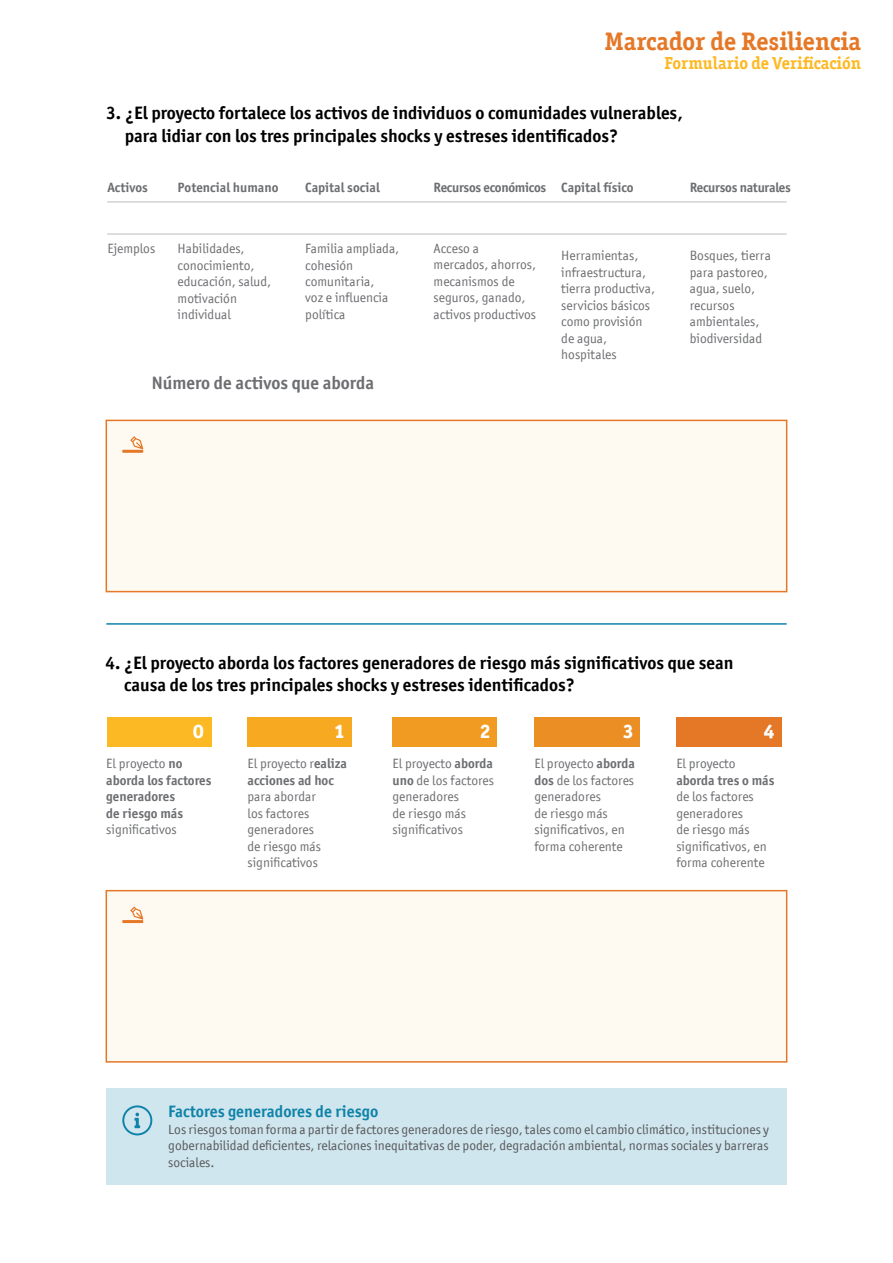
<style>
.page{position:relative;width:893px;height:1263px;background:#fff}
.page>*{position:absolute;margin:0;border:0;box-sizing:border-box;transform-origin:0 0}
.t1{font:700 25.35px "Officina Ser ITC";color:#e57827}
.t2{font:800 19.5px "Officina San ITC";color:#fff}
.t3{font:700 18px/22.5px "Officina San ITC";color:#000}
.t4{font:700 18px "Officina San ITC";color:#6d6e71}
.t5{font:700 17.4px "Officina Ser ITC";color:#fdb924}
.t6{font:700 16.5px "Officina San ITC";color:#1083a9}
.t7{font:13.5px/16.5px "Officina San ITC";color:#6d6e71}
.t8{font:13.5px/16.5px "Officina San ITC";color:#58595b;text-align:justify}
.t9{font:700 13.5px/16.5px "Officina San ITC";color:#6d6e71}
.t10{font:700 13.5px "Officina Sans ITC Pro";color:#6d6e71}
.t11{font:700 13.5px "Officina Sans ITC Pro";letter-spacing:-.02em;color:#6d6e71}
.s1{font-weight:400}
.s2{font-weight:700}
</style>
<div class="page">
<div style="left:106px;top:420px;width:681px;height:172px;background:#fefaf1;border:2px solid #e57827"></div>
<svg style="left:122px;top:436px;width:21px;height:17px"></svg>
<div style="left:106px;top:890px;width:681px;height:173px;background:#fefaf1;border:2px solid #e57827"></div>
<svg style="left:122px;top:906px;width:21px;height:17px"></svg>
<hr style="left:107px;top:201px;width:680px;height:2px;background:#d1d3d4">
<hr style="left:107px;top:233px;width:680px;height:2px;background:#d1d3d4">
<hr style="left:106px;top:623px;width:681px;height:2px;background:#1083a9">
<div style="left:107px;top:717px;width:105px;height:29px;background:#fdb924"></div>
<div style="left:247px;top:717px;width:105px;height:29px;background:#f7a922"></div>
<div style="left:392px;top:717px;width:105px;height:29px;background:#f19b23"></div>
<div style="left:534px;top:717px;width:106px;height:29px;background:#eb8e24"></div>
<div style="left:676px;top:717px;width:106px;height:29px;background:#e57827"></div>
<div style="left:106px;top:1089px;width:681px;height:96px;background:#d0e6ee"></div>
<svg style="left:122px;top:1105px;width:30px;height:30px"></svg>
<h1 class="t1" style="left:605px;top:26px;width:258px">Marcador de Resiliencia</h1>
<p class="t5" style="left:664px;top:53px;width:198px">Formulario de Verificación</p>
<h3 class="t3" style="left:125px;top:102px;width:559px;text-indent:-19px">3. ¿El proyecto fortalece los activos de individuos o comunidades vulnerables, para lidiar con los tres principales shocks y estreses identificados?</h3>
<p class="t10" style="left:107px;top:179px;width:42px">Activos</p>
<p class="t10" style="left:561px;top:179px;width:74px">Capital físico</p>
<p class="t11" style="left:434px;top:179px;width:114px">Recursos económicos</p>
<p class="t10" style="left:305px;top:179px;width:76px">Capital social</p>
<p class="t10" style="left:178px;top:179px;width:102px">Potencial humano</p>
<p class="t11" style="left:690px;top:179px;width:103px">Recursos naturales</p>
<p class="t7" style="left:107px;top:240px;width:49px">Ejemplos</p>
<p class="t7" style="left:178px;top:240px;width:95px">Habilidades, conocimiento, educación, salud, motivación individual</p>
<p class="t7" style="left:305px;top:240px;width:95px">Familia ampliada, cohesión comunitaria,<br>voz e influencia política</p>
<p class="t7" style="left:434px;top:240px;width:104px">Acceso a mercados, ahorros, mecanismos de seguros, ganado, activos productivos</p>
<p class="t7" style="left:561px;top:247px;width:95px">Herramientas, infraestructura, tierra productiva, servicios básicos como provisión de agua, hospitales</p>
<p class="t7" style="left:690px;top:247px;width:83px">Bosques, tierra para pastoreo, agua, suelo, recursos ambientales, biodiversidad</p>
<h3 class="t4" style="left:152px;top:371px;width:224px">Número de activos que aborda</h3>
<h3 class="t3" style="left:124px;top:651px;width:611px;text-indent:-19px">4. ¿El proyecto aborda los factores generadores de riesgo más significativos que sean causa de los tres principales shocks y estreses identificados?</h3>
<h2 class="t2" style="left:193px;top:719px;width:12px">0</h2>
<h2 class="t2" style="left:334px;top:719px;width:12px">1</h2>
<h2 class="t2" style="left:480px;top:719px;width:12px">2</h2>
<h2 class="t2" style="left:623px;top:719px;width:12px">3</h2>
<h2 class="t2" style="left:764px;top:719px;width:12px">4</h2>
<p class="t9" style="left:106px;top:755px;width:107px"><span class="s1">El proyecto</span> no aborda los factores generadores<br>de riesgo más</p>
<p class="t7" style="left:106px;top:821px;width:72px">significativos</p>
<p class="t9" style="left:247px;top:755px;width:101px"><span class="s1">El proyecto r</span>ealiza acciones ad hoc</p>
<p class="t7" style="left:247px;top:788px;width:75px">para abordar los factores generadores de riesgo más significativos</p>
<p class="t7" style="left:392px;top:755px;width:103px">El proyecto <span class="s2">aborda uno</span> de los factores generadores<br>de riesgo más significativos</p>
<p class="t7" style="left:534px;top:755px;width:102px">El proyecto <span class="s2">aborda dos</span> de los factores generadores<br>de riesgo más significativos, en forma coherente</p>
<p class="t7" style="left:676px;top:756px;width:61px">El proyecto</p>
<p class="t9" style="left:676px;top:772px;width:100px">aborda tres o más</p>
<p class="t7" style="left:676px;top:789px;width:92px">de los factores generadores<br>de riesgo más significativos, en forma coherente</p>
<p class="t6" style="left:168px;top:1101px;width:212px">Factores generadores de riesgo</p>
<p class="t8" style="left:168px;top:1121px;width:602px">Los riesgos toman forma a partir de factores generadores de riesgo, tales como el cambio climático, instituciones y gobernabilidad deficientes, relaciones inequitativas de poder, degradación ambiental, normas sociales y barreras sociales.</p>
</div>
